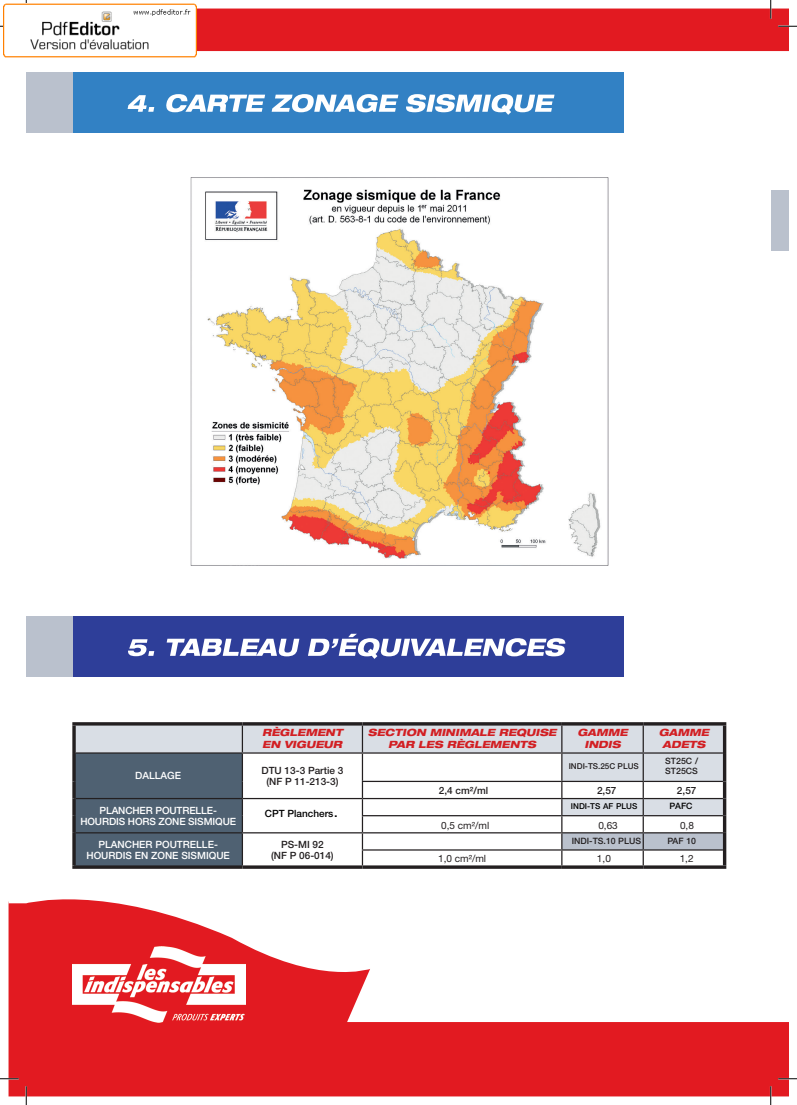
<style>
.page{position:relative;width:797px;height:1105px;background:#fff}
.page>*{position:absolute;margin:0;border:0;box-sizing:border-box;transform-origin:0 0}
.t1{font:500 10px/11.2px "Helvetica Neue LT Pro";color:#fff;text-align:center}
.t2{font:italic 800 expanded 10px/12px "Helvetica Neue LT Std";color:#d21f23;text-align:center}
.t3{font:500 10px/11.2px "Helvetica Neue LT Pro";color:#231f20;text-align:center}
.t4{font:10px "Helvetica Neue LT Pro";color:#231f20}
.t5{font:500 10px "Helvetica Neue LT Pro";color:#000}
.t6{font:500 8.75px/10px "Helvetica Neue LT Pro";color:#231f20}
.t7{font:500 8.75px "Helvetica Neue LT Pro";color:#000}
.t8{font:500 8.12px "Helvetica Neue LT Pro";color:#231f20}
.t9{font:500 8.12px "Helvetica Neue LT Pro";color:#000}
.s1{font-family:"Arial Unicode MS";font-weight:400;font-size:17.5px}
</style>
<div class="page">
<div style="left:26px;top:616px;width:154px;height:61px;background:#bac1cd"></div>
<div style="left:73px;top:616px;width:551px;height:61px;background:#2e3e99"></div>
<svg style="left:128px;top:634px;width:437px;height:25px"></svg>
<svg style="left:26px;top:9px;width:762px;height:242px"></svg>
<svg style="left:9px;top:899px;width:779px;height:197px;fill:#e21a21"></svg>
<img style="left:72px;top:946px;width:174px;height:76px">
<img style="left:190px;top:177px;width:418px;height:389px">
<svg style="left:243px;top:725px;width:318px;height:91px"></svg>
<hr style="left:242px;top:752px;width:120px;height:2px;background:#231f20">
<hr style="left:362px;top:752px;width:200px;height:2px;background:#231f20">
<hr style="left:362px;top:781px;width:200px;height:1px;background:#231f20">
<hr style="left:242px;top:798px;width:120px;height:1px;background:#231f20">
<hr style="left:362px;top:798px;width:200px;height:1px;background:#231f20">
<hr style="left:362px;top:815px;width:200px;height:1px;background:#231f20">
<hr style="left:242px;top:832px;width:120px;height:1px;background:#231f20">
<hr style="left:362px;top:832px;width:200px;height:1px;background:#231f20">
<svg style="left:76px;top:725px;width:167px;height:140px;background:#677684"></svg>
<hr style="left:362px;top:849px;width:200px;height:2px;background:#231f20">
<svg style="left:362px;top:725px;width:1px;height:140px"></svg>
<svg style="left:561px;top:725px;width:162px;height:140px"></svg>
<hr style="left:72px;top:722px;width:170px;height:3px;background:#231f20">
<svg style="left:72px;top:725px;width:4px;height:28px"></svg>
<hr style="left:242px;top:722px;width:120px;height:3px;background:#231f20">
<hr style="left:362px;top:722px;width:200px;height:3px;background:#231f20">
<hr style="left:562px;top:722px;width:81px;height:3px;background:#231f20">
<hr style="left:643px;top:722px;width:83px;height:3px;background:#231f20">
<hr style="left:723px;top:725px;width:3px;height:28px;background:#231f20">
<svg style="left:72px;top:753px;width:4px;height:28px"></svg>
<svg style="left:72px;top:781px;width:4px;height:17px"></svg>
<hr style="left:723px;top:753px;width:3px;height:28px;background:#231f20">
<hr style="left:723px;top:781px;width:3px;height:17px;background:#231f20">
<svg style="left:72px;top:798px;width:4px;height:18px"></svg>
<svg style="left:72px;top:816px;width:4px;height:17px"></svg>
<hr style="left:723px;top:798px;width:3px;height:18px;background:#231f20">
<hr style="left:723px;top:816px;width:3px;height:17px;background:#231f20">
<svg style="left:72px;top:833px;width:4px;height:17px"></svg>
<svg style="left:72px;top:850px;width:4px;height:15px"></svg>
<svg style="left:72px;top:865px;width:170px;height:4px"></svg>
<svg style="left:242px;top:865px;width:120px;height:4px"></svg>
<hr style="left:723px;top:833px;width:3px;height:17px;background:#231f20">
<hr style="left:723px;top:850px;width:3px;height:15px;background:#231f20">
<svg style="left:362px;top:865px;width:200px;height:4px"></svg>
<svg style="left:562px;top:865px;width:81px;height:4px"></svg>
<svg style="left:643px;top:865px;width:83px;height:4px"></svg>
<svg style="left:778px;top:25px;width:19px;height:2px"></svg>
<svg style="left:0;top:1078px;width:19px;height:1px"></svg>
<svg style="left:778px;top:1078px;width:19px;height:1px"></svg>
<svg style="left:25px;top:1086px;width:2px;height:19px"></svg>
<svg style="left:770px;top:0;width:1px;height:19px"></svg>
<svg style="left:770px;top:1086px;width:1px;height:19px"></svg>
<img style="left:4px;top:4px;width:193px;height:54px">
<p class="t2" style="left:262px;top:726px;width:82px;text-align:left">RÈGLEMENT<br>EN VIGUEUR</p>
<p class="t2" style="left:368px;top:726px;width:190px">SECTION MINIMALE REQUISE<br>PAR LES RÈGLEMENTS</p>
<p class="t2" style="left:577px;top:726px;width:52px">GAMME<br>INDIS</p>
<p class="t2" style="left:659px;top:726px;width:52px">GAMME<br>ADETS</p>
<p class="t1" style="left:135px;top:770px;width:47px">DALLAGE</p>
<p class="t3" style="left:261px;top:764px;width:83px">DTU 13-3 Partie 3 (NF P 11-213-3)</p>
<p class="t8" style="left:568px;top:761px;width:72px">INDI-TS.25C PLUS</p>
<p class="t6" style="left:665px;top:756px;width:34px">ST25C /<br>ST25CS</p>
<p class="t3" style="left:439px;top:784px;width:51px">2,4 cm²/ml</p>
<p class="t3" style="left:597px;top:784px;width:21px">2,57</p>
<p class="t3" style="left:677px;top:784px;width:21px">2,57</p>
<p class="t9" style="left:571px;top:801px;width:68px">INDI-TS AF PLUS</p>
<p class="t7" style="left:669px;top:801px;width:25px">PAFC</p>
<p class="t1" style="left:80px;top:804px;width:157px">PLANCHER POUTRELLE-<br>HOURDIS HORS ZONE SISMIQUE</p>
<p class="t1" style="left:86px;top:839px;width:145px">PLANCHER POUTRELLE-<br>HOURDIS EN ZONE SISMIQUE</p>
<p class="t3" style="left:271px;top:839px;width:64px">PS-MI 92<br>(NF P 06-014)</p>
<p class="t6" style="left:572px;top:836px;width:71px">INDI-TS.10 PLUS</p>
<p class="t6" style="left:667px;top:836px;width:30px">PAF 10</p>
<p class="t5" style="left:265px;top:808px;width:75px">CPT Planchers<span class="s1">.</span></p>
<p class="t4" style="left:441px;top:819px;width:49px">0,5 cm²/ml</p>
<p class="t4" style="left:598px;top:819px;width:21px">0,63</p>
<p class="t4" style="left:680px;top:819px;width:15px">0,8</p>
<p class="t4" style="left:438px;top:853px;width:49px">1,0 cm²/ml</p>
<p class="t4" style="left:597px;top:853px;width:15px">1,0</p>
<p class="t4" style="left:679px;top:853px;width:15px">1,2</p>
</div>
